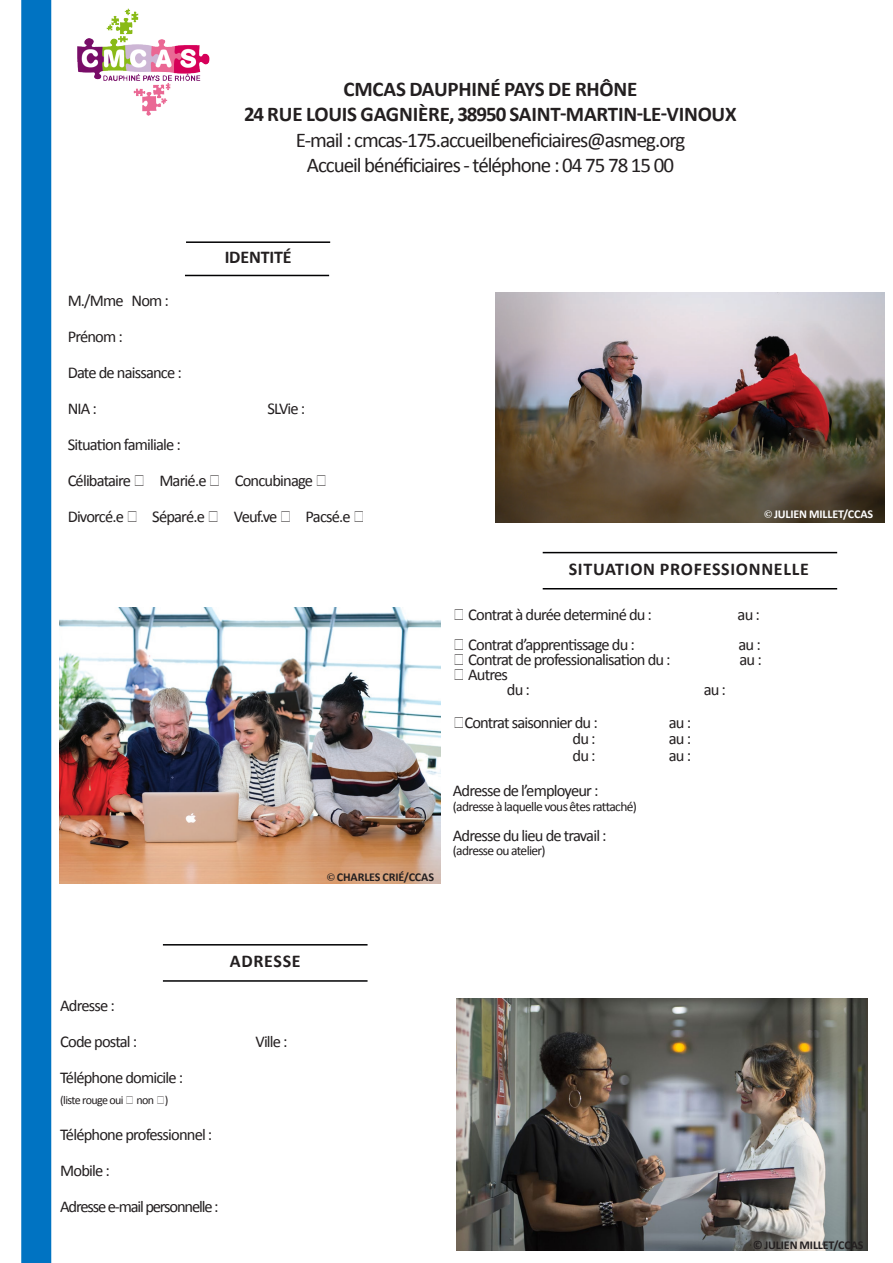
<style>
.page{position:relative;width:893px;height:1263px;background:#fff}
.page>*{position:absolute;margin:0;border:0;box-sizing:border-box;transform-origin:0 0}
.t1{font:21px "Calibri";letter-spacing:-.05em;color:#231f20}
.t2{font:700 21px "Calibri";letter-spacing:-.01em;color:#231f20}
.t3{font:700 18px "Calibri";letter-spacing:.04em;color:#231f20}
.t4{font:700 18px "Calibri";letter-spacing:-.01em;color:#231f20}
.t5{font:16.5px "Calibri";letter-spacing:-.05em;color:#231f20}
.t6{font:16.5px "Calibri";letter-spacing:-.07em;color:#231f20}
.t7{font:13.5px "Calibri";letter-spacing:-.05em;color:#231f20}
.t8{font:700 12px "Calibri";letter-spacing:-.01em;color:#231f20}
.t9{font:12px "Calibri";letter-spacing:-.05em;color:#231f20}
.t10{font:700 12px "Calibri";letter-spacing:-.01em;color:#fff}
.s1{font-family:"Arial"}
.s2{font-family:"Minion Pro"}
</style>
<div class="page">
<img style="left:495px;top:292px;width:389px;height:230px">
<img style="left:60px;top:607px;width:381px;height:276px">
<img style="left:456px;top:999px;width:412px;height:251px">
<img style="left:77px;top:8px;width:133px;height:108px">
<div style="left:21px;top:0;width:30px;height:1263px;background:#0073c2"></div>
<hr style="left:186px;top:241px;width:144px;height:2px;background:#000002">
<hr style="left:185px;top:275px;width:144px;height:1px;background:#000002">
<hr style="left:543px;top:552px;width:294px;height:1px;background:#000002">
<hr style="left:543px;top:588px;width:294px;height:1px;background:#000002">
<hr style="left:163px;top:944px;width:205px;height:1px;background:#000002">
<hr style="left:163px;top:980px;width:205px;height:2px;background:#000002">
<p class="t2" style="left:344px;top:74px;width:295px">CMCAS DAUPHINÉ PAYS DE RHÔNE</p>
<p class="t2" style="left:244px;top:100px;width:494px">24 RUE LOUIS GAGNIÈRE, 38950 SAINT-MARTIN-LE-VINOUX</p>
<p class="t1" style="left:296px;top:125px;width:391px">E-mail : cmcas-175.accueilbeneficiaires@asmeg.org</p>
<p class="t1" style="left:307px;top:150px;width:369px">Accueil bénéficiaires - téléphone : 04 75 78 15 00</p>
<p class="t4" style="left:225px;top:244px;width:68px">IDENTITÉ</p>
<p class="t5" style="left:68px;top:289px;width:103px">M./Mme Nom :</p>
<p class="t5" style="left:68px;top:325px;width:57px">Prénom :</p>
<p class="t5" style="left:68px;top:361px;width:116px">Date de naissance :</p>
<p class="t5" style="left:68px;top:397px;width:31px">NIA :</p>
<p class="t5" style="left:267px;top:397px;width:39px">SLVie :</p>
<p class="t5" style="left:68px;top:433px;width:115px">Situation familiale :</p>
<p class="t5" style="left:68px;top:469px;width:261px">Célibataire <span class="s1">⬜</span> Marié.e <span class="s1">⬜</span> Concubinage <span class="s1">⬜</span></p>
<p class="t5" style="left:68px;top:505px;width:299px">Divorcé.e <span class="s1">⬜</span> Séparé.e <span class="s1">⬜</span> Veuf.ve <span class="s1">⬜</span> Pacsé.e <span class="s1">⬜</span></p>
<p class="t8" style="left:327px;top:869px;width:109px"><span class="s2">©</span> CHARLES CRIÉ/CCAS</p>
<p class="t10" style="left:764px;top:505px;width:111px"><span class="s2">©</span> JULIEN MILLET/CCAS</p>
<p class="t3" style="left:569px;top:556px;width:242px">SITUATION PROFESSIONNELLE</p>
<p class="t5" style="left:453px;top:603px;width:201px"><span class="s1">⬜</span> Contrat à durée determiné du :</p>
<p class="t5" style="left:738px;top:603px;width:24px">au :</p>
<p class="t5" style="left:453px;top:633px;width:183px"><span class="s1">⬜</span> Contrat d’apprentissage du :</p>
<p class="t5" style="left:738px;top:633px;width:24px">au :</p>
<p class="t5" style="left:453px;top:648px;width:219px"><span class="s1">⬜</span> Contrat de professionalisation du :</p>
<p class="t5" style="left:739px;top:648px;width:24px">au :</p>
<p class="t5" style="left:453px;top:663px;width:57px"><span class="s1">⬜</span> Autres</p>
<p class="t5" style="left:507px;top:678px;width:25px">du :</p>
<p class="t5" style="left:704px;top:678px;width:24px">au :</p>
<p class="t5" style="left:453px;top:711px;width:146px"><span class="s1">⬜</span>Contrat saisonnier du :</p>
<p class="t5" style="left:669px;top:711px;width:24px">au :</p>
<p class="t5" style="left:572px;top:727px;width:25px">du :</p>
<p class="t5" style="left:669px;top:727px;width:24px">au :</p>
<p class="t5" style="left:572px;top:744px;width:25px">du :</p>
<p class="t5" style="left:669px;top:744px;width:24px">au :</p>
<p class="t5" style="left:453px;top:779px;width:147px">Adresse de l’employeur :</p>
<p class="t7" style="left:453px;top:797px;width:185px">(adresse à laquelle vous êtes rattaché)</p>
<p class="t5" style="left:453px;top:824px;width:155px">Adresse du lieu de travail :</p>
<p class="t7" style="left:453px;top:841px;width:94px">(adresse ou atelier)</p>
<p class="t3" style="left:230px;top:948px;width:73px">ADRESSE</p>
<p class="t5" style="left:60px;top:994px;width:56px">Adresse :</p>
<p class="t5" style="left:60px;top:1030px;width:78px">Code postal :</p>
<p class="t5" style="left:255px;top:1030px;width:34px">Ville :</p>
<p class="t5" style="left:60px;top:1066px;width:124px">Téléphone domicile :</p>
<p class="t9" style="left:60px;top:1092px;width:110px">(liste rouge oui <span class="s1">⬜</span> non <span class="s1">⬜</span>)</p>
<p class="t5" style="left:60px;top:1123px;width:154px">Téléphone professionnel :</p>
<p class="t5" style="left:60px;top:1159px;width:51px">Mobile :</p>
<p class="t6" style="left:60px;top:1195px;width:160px">Adresse e-mail personnelle :</p>
<p class="t8" style="left:753px;top:1236px;width:112px">© JULIEN MILLET/CCAS</p>
</div>
